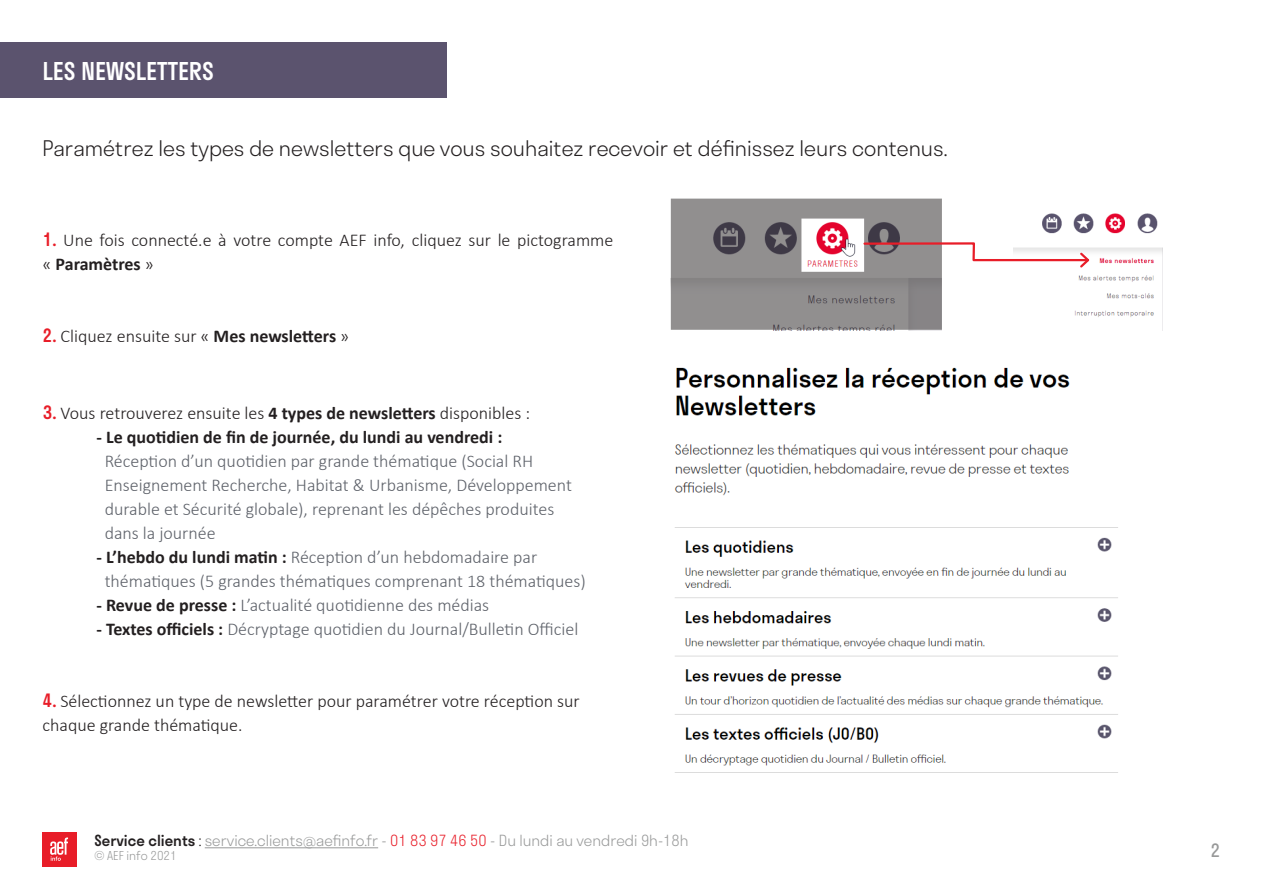
<style>
.page{position:relative;width:1263px;height:893px;background:#fff}
.page>*{position:absolute;margin:0;border:0;box-sizing:border-box;transform-origin:0 0}
.t1{font:500 24px "Stratos";color:#fff}
.t2{font:300 21px "Stratos";color:#231f20}
.t3{font:300 18px "Calibri";color:#5e626a}
.t4{font:300 18px/24px "Calibri";color:#231f20}
.t5{font:700 18px "Calibri";color:#231f20}
.t6{font:18px "Stratos";color:#989999}
.t7{font:300 15px "Stratos";color:#989999}
.t8{font:300 12px "Stratos";color:#989999}
.s1{font-family:"Stratos";font-weight:500;color:#e81d28}
.s2{font-weight:700}
.s3{font-weight:700;color:#231f20}
.s4{font-weight:500;color:#231f20}
.s5{color:#231f20}
.s6{color:#e81d28}
</style>
<div class="page">
<hr style="left:205px;top:847px;width:173px;height:1px;background:#989999">
<div style="left:43px;top:832px;width:34px;height:34px;background:#e81d28"></div>
<svg style="left:50px;top:837px;width:18px;height:24px"></svg>
<div style="left:0;top:43px;width:446px;height:55px;background:#5b536e"></div>
<img style="left:1091px;top:213px;width:71px;height:104px">
<svg style="left:671px;top:199px;width:420px;height:131px"></svg>
<img style="left:674px;top:367px;width:444px;height:406px">
<p class="t1" style="left:43px;top:52px;width:173px">LES NEWSLETTERS</p>
<p class="t2" style="left:43px;top:131px;width:906px">Paramétrez les types de newsletters que vous souhaitez recevoir et définissez leurs contenus.</p>
<p class="t4" style="left:43px;top:228px;width:572px"><span class="s1">1.</span> Une fois connecté.e à votre compte AEF info, cliquez sur le pictogramme « <span class="s2">Paramètres</span> »</p>
<p class="t4" style="left:43px;top:324px;width:308px"><span class="s1">2.</span> Cliquez ensuite sur « <span class="s2">Mes newsletters</span> »</p>
<p class="t4" style="left:43px;top:400px;width:489px"><span class="s1">3.</span> Vous retrouverez ensuite les <span class="s2">4 types de newsletters</span> disponibles :</p>
<p class="t5" style="left:97px;top:424px;width:407px">- Le quotidien de fin de journée, du lundi au vendredi :</p>
<p class="t3" style="left:105px;top:449px;width:430px">Réception d’un quotidien par grande thématique (Social RH</p>
<p class="t3" style="left:105px;top:473px;width:469px">Enseignement Recherche, Habitat &amp; Urbanisme, Développement</p>
<p class="t3" style="left:105px;top:497px;width:451px">durable et Sécurité globale), reprenant les dépêches produites</p>
<p class="t3" style="left:105px;top:521px;width:112px">dans la journée</p>
<p class="t3" style="left:97px;top:545px;width:442px"><span class="s3">- L’hebdo du lundi matin :</span> Réception d’un hebdomadaire par</p>
<p class="t3" style="left:105px;top:569px;width:483px">thématiques (5 grandes thématiques comprenant 18 thématiques)</p>
<p class="t3" style="left:97px;top:593px;width:394px"><span class="s3">- Revue de presse :</span> L’actualité quotidienne des médias</p>
<p class="t3" style="left:97px;top:617px;width:483px"><span class="s3">- Textes officiels :</span> Décryptage quotidien du Journal/Bulletin Officiel</p>
<p class="t4" style="left:43px;top:688px;width:539px"><span class="s1">4.</span> Sélectionnez un type de newsletter pour paramétrer votre réception sur chaque grande thématique.</p>
<p class="t7" style="left:95px;top:828px;width:595px"><span class="s4">Service clients</span> <span class="s5">:</span> service.clients@aefinfo.fr - <span class="s6">01 83 97 46 50</span> - Du lundi au vendredi 9h-18h</p>
<p class="t8" style="left:95px;top:846px;width:84px">© AEF info 2021</p>
<p class="t6" style="left:1210px;top:836px;width:11px">2</p>
</div>
